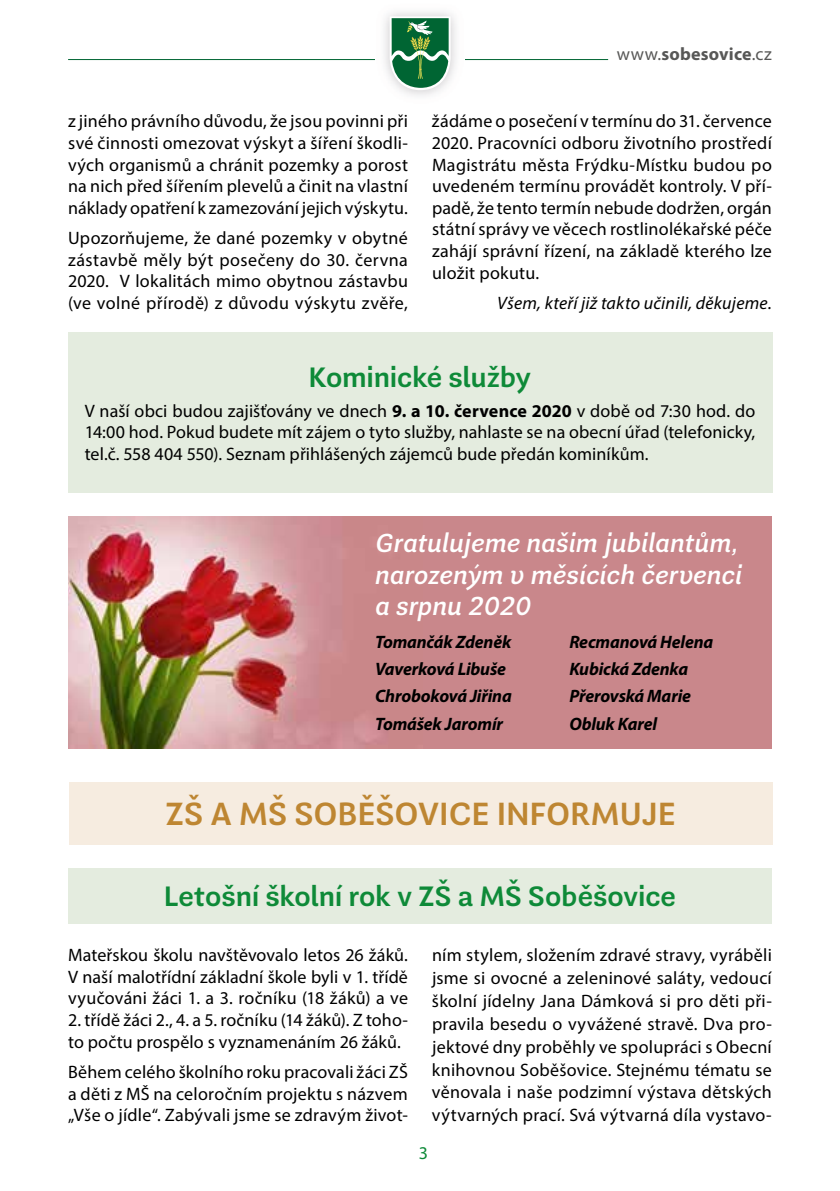
<style>
.page{position:relative;width:840px;height:1191px;background:#fff}
.page>*{position:absolute;margin:0;border:0;box-sizing:border-box;transform-origin:0 0}
.t1{font:32px "Guanabara Sans Regular 5";letter-spacing:-.015em;color:#be8632}
.t2{font:28px "Guanabara Sans Regular 5";letter-spacing:-.015em;color:#0e8a38}
.t3{font:26px/31.2px "Guanabara Sans Regular 8";color:#fff}
.t4{font:18px/21.6px "Myriad Pro";letter-spacing:.01em;color:#000;text-align:justify}
.t5{font:italic 700 18px "Myriad Pro";letter-spacing:-.01em;color:#000}
.t6{font:italic 18px "Myriad Pro";letter-spacing:.01em;color:#000}
.t7{font:700 18px "Myriad Pro";letter-spacing:.01em;color:#575756}
.t8{font:18px "Myriad Pro";color:#0e8a38}
.s1{font-weight:400}
.s2{font-weight:700}
</style>
<div class="page">
<hr style="left:68px;top:59px;width:539px;height:1px;background:#006533">
<img style="left:375px;top:12px;width:89px;height:84px">
<svg style="left:389px;top:16px;width:62px;height:74px"></svg>
<div style="left:69px;top:782px;width:703px;height:62px;background:#f6ece0"></div>
<div style="left:68px;top:516px;width:703px;height:232px;background:#c9878b"></div>
<img style="left:68px;top:516px;width:313px;height:232px">
<div style="left:68px;top:332px;width:704px;height:161px;background:#e4ecdf"></div>
<div style="left:68px;top:868px;width:703px;height:55px;background:#e4ecdf"></div>
<p class="t4" style="left:68px;top:110px;width:341px">z jiného právního důvodu, že jsou povinni při své činnosti omezovat výskyt a šíření škodli&shy;vých organismů a chránit pozemky a porost na nich před šířením plevelů a činit na vlastní náklady opatření k zamezování jejich výskytu.</p>
<p class="t4" style="left:68px;top:227px;width:341px">Upozorňujeme, že dané pozemky v obytné zástavbě měly být posečeny do 30. června 2020. V lokalitách mimo obytnou zástavbu (ve volné přírodě) z důvodu výskytu zvěře,</p>
<p class="t7" style="left:616px;top:42px;width:156px"><span class="s1">www.</span>sobesovice<span class="s1">.cz</span></p>
<p class="t4" style="left:432px;top:110px;width:341px">žádáme o posečení v termínu do 31. července 2020. Pracovníci odboru životního prostředí Magistrátu města Frýdku-Místku budou po uvedeném termínu provádět kontroly. V pří&shy;padě, že tento termín nebude dodržen, orgán státní správy ve věcech rostlinolékařské péče zahájí správní řízení, na základě kterého lze uložit pokutu.</p>
<p class="t6" style="left:497px;top:291px;width:276px">Všem, kteří již takto učinili, děkujeme.</p>
<h2 class="t2" style="left:308px;top:358px;width:224px">Kominické služby</h2>
<p class="t4" style="left:85px;top:400px;width:671px">V naší obci budou zajišťovány ve dnech <span class="s2">9. a 10. července 2020</span> v době od 7:30 hod. do 14:00 hod. Pokud budete mít zájem o tyto služby, nahlaste se na obecní úřad (telefonicky, tel.č. 558 404 550). Seznam přihlášených zájemců bude předán kominíkům.</p>
<h3 class="t3" style="left:375px;top:528px;width:368px">Gratulujeme našim jubilantům, narozeným v měsících červenci a srpnu 2020</h3>
<p class="t5" style="left:375px;top:630px;width:138px">Tomančák Zdeněk</p>
<p class="t5" style="left:569px;top:630px;width:145px">Recmanová Helena</p>
<p class="t5" style="left:375px;top:657px;width:132px">Vaverková Libuše</p>
<p class="t5" style="left:569px;top:657px;width:120px">Kubická Zdenka</p>
<p class="t5" style="left:375px;top:684px;width:138px">Chroboková Jiřina</p>
<p class="t5" style="left:569px;top:684px;width:123px">Přerovská Marie</p>
<p class="t5" style="left:375px;top:712px;width:129px">Tomášek Jaromír</p>
<p class="t5" style="left:569px;top:712px;width:89px">Obluk Karel</p>
<h1 class="t1" style="left:165px;top:792px;width:512px">ZŠ A MŠ SOBĚŠOVICE INFORMUJE</h1>
<h2 class="t2" style="left:164px;top:878px;width:514px">Letošní školní rok v ZŠ a MŠ Soběšovice</h2>
<p class="t4" style="left:68px;top:944px;width:341px">Mateřskou školu navštěvovalo letos 26 žáků.<br>V naší malotřídní základní škole byli v 1. třídě vyučováni žáci 1. a 3. ročníku (18 žáků) a ve</p>
<p class="t4" style="left:68px;top:1009px;width:341px">2. třídě žáci 2., 4. a 5. ročníku (14 žáků). Z toho&shy;to počtu prospělo s vyznamenáním 26 žáků.</p>
<p class="t4" style="left:68px;top:1060px;width:341px">Během celého školního roku pracovali žáci ZŠ a děti z MŠ na celoročním projektu s názvem „Vše o jídle“. Zabývali jsme se zdravým život-</p>
<p class="t4" style="left:431px;top:943px;width:341px;line-height:22.8px">ním stylem, složením zdravé stravy, vyráběli jsme si ovocné a zeleninové saláty, vedoucí školní jídelny Jana Dámková si pro děti při&shy;pravila besedu o vyvážené stravě. Dva pro&shy;jektové dny proběhly ve spolupráci s Obecní knihovnou Soběšovice. Stejnému tématu se věnovala i naše podzimní výstava dětských výtvarných prací. Svá výtvarná díla vystavo-</p>
<p class="t8" style="left:418px;top:1141px;width:11px">3</p>
</div>
